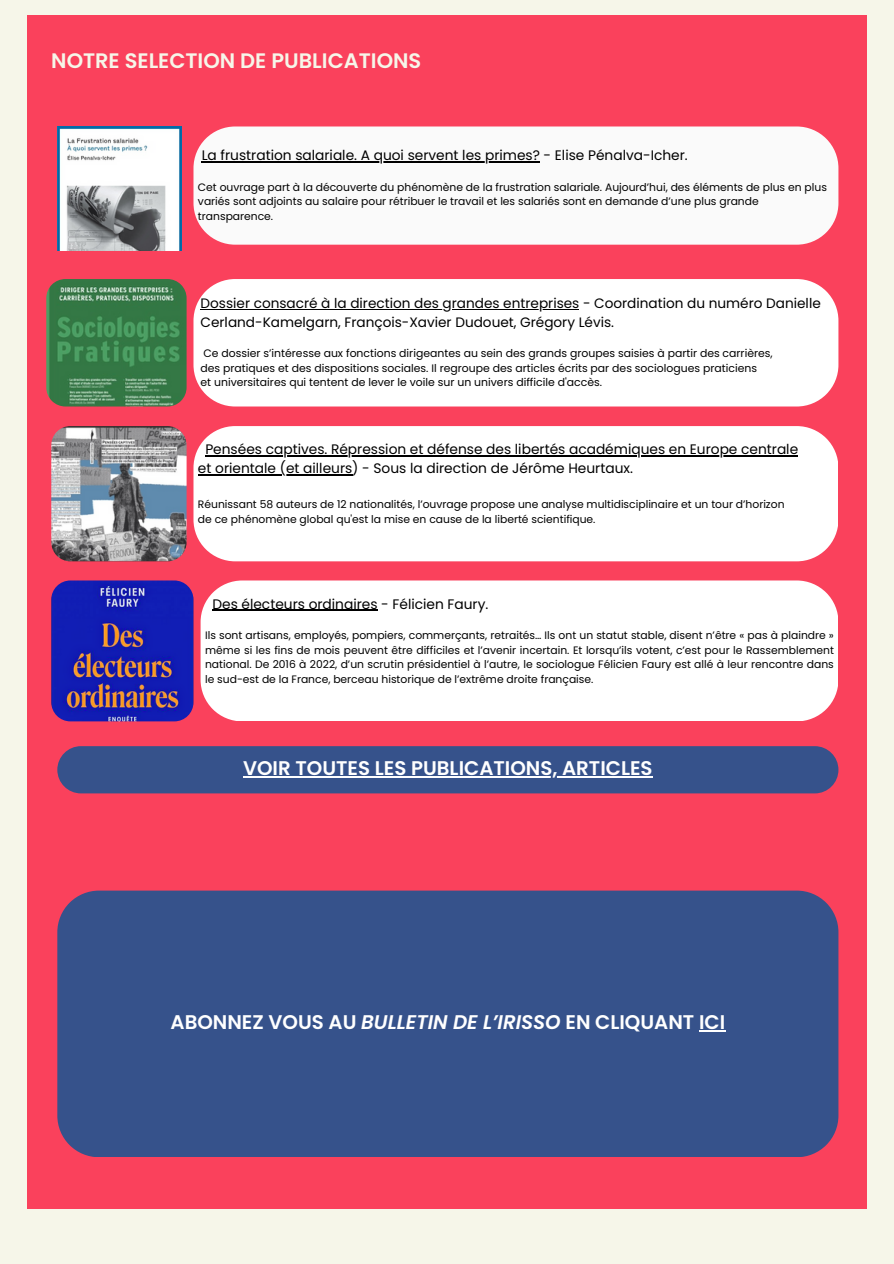
<style>
.page{position:relative;width:894px;height:1264px;background:#fff}
.page>*{position:absolute;margin:0;border:0;box-sizing:border-box;transform-origin:0 0}
.t1{font:600 21px "Poppins";color:#f6f6e9}
.t2{font:600 19.8px "Poppins";color:#fff}
.t3{font:13.8px "Poppins";color:#000}
.t4{font:13.65px/19px "Poppins";color:#000}
.t5{font:10.8px/14.7px "Poppins";color:#000}
.s1{font-style:italic}
</style>
<div class="page">
<div style="left:0;top:0;width:893px;height:1263px;background:#f6f6e9"></div>
<div style="left:27px;top:16px;width:839px;height:1192px;background:#fa415c"></div>
<img style="left:57px;top:126px;width:124px;height:124px">
<div style="left:193px;top:126px;width:645px;height:119px;background:#fafafa"></div>
<hr style="left:202px;top:161px;width:338px;height:1px;background:#000">
<div style="left:193px;top:279px;width:645px;height:127px;background:#fff"></div>
<img style="left:46px;top:279px;width:140px;height:127px">
<img style="left:51px;top:426px;width:135px;height:135px">
<img style="left:51px;top:580px;width:142px;height:141px;border-radius:19px">
<div style="left:193px;top:426px;width:645px;height:135px;background:#fff"></div>
<hr style="left:205px;top:455px;width:593px;height:1px;background:#000">
<hr style="left:198px;top:474px;width:154px;height:1px;background:#000">
<div style="left:200px;top:580px;width:637px;height:141px;background:#fff"></div>
<hr style="left:212px;top:609px;width:165px;height:2px;background:#000">
<div style="left:57px;top:746px;width:781px;height:47px;background:#36528b;border-radius:24px"></div>
<hr style="left:243px;top:776px;width:409px;height:1px;background:#fff">
<div style="left:57px;top:890px;width:781px;height:267px;background:#36528b"></div>
<svg style="left:698px;top:1030px;width:27px;height:1px"></svg>
<hr style="left:200px;top:309px;width:379px;height:1px;background:#000">
<p class="t1" style="left:51px;top:46px;width:371px">NOTRE SELECTION DE PUBLICATIONS</p>
<h2 class="t3" style="left:202px;top:146px;width:487px">La frustration salariale. A quoi servent les primes? - Elise Pénalva-Icher.</h2>
<h2 class="t5" style="left:198px;top:179px;width:630px">Cet ouvrage part à la découverte du phénomène de la frustration salariale. Aujourd’hui, des éléments de plus en plus</h2>
<p class="t5" style="left:198px;top:194px;width:562px">variés sont adjoints au salaire pour rétribuer le travail et les salariés sont en demande d’une plus grande transparence.</p>
<h1 class="t4" style="left:200px;top:294px;width:621px">Dossier consacré à la direction des grandes entreprises - Coordination du numéro Danielle<br>Cerland-Kamelgarn, François-Xavier Dudouet, Grégory Lévis.</h1>
<h1 class="t5" style="left:200px;top:346px;width:573px">Ce dossier s’intéresse aux fonctions dirigeantes au sein des grands groupes saisies à partir des carrières, des pratiques et des dispositions sociales. Il regroupe des articles écrits par des sociologues praticiens<br>et universitaires qui tentent de lever le voile sur un univers difficile d'accès.</h1>
<p class="t3" style="left:205px;top:440px;width:594px">Pensées captives. Répression et défense des libertés académiques en Europe centrale</p>
<p class="t3" style="left:198px;top:459px;width:436px">et orientale (et ailleurs) - Sous la direction de Jérôme Heurtaux.</p>
<p class="t5" style="left:198px;top:497px;width:588px">Réunissant 58 auteurs de 12 nationalités, l’ouvrage propose une analyse multidisciplinaire et un tour d’horizon</p>
<h2 class="t5" style="left:198px;top:511px;width:399px">de ce phénomène global qu'est la mise en cause de la liberté scientifique.</h2>
<p class="t3" style="left:212px;top:594px;width:277px">Des électeurs ordinaires - Félicien Faury.</p>
<p class="t5" style="left:205px;top:628px;width:630px;text-align:justify">Ils sont artisans, employés, pompiers, commerçants, retraités… Ils ont un statut stable, disent n’être « pas à plaindre » même si les fins de mois peuvent être difficiles et l’avenir incertain. Et lorsqu’ils votent, c’est pour le Rassemblement national. De 2016 à 2022, d’un scrutin présidentiel à l’autre, le sociologue Félicien Faury est allé à leur rencontre dans le sud-est de la France, berceau historique de l’extrême droite française.</p>
<p class="t2" style="left:243px;top:754px;width:411px">VOIR TOUTES LES PUBLICATIONS, ARTICLES</p>
<h2 class="t2" style="left:170px;top:1008px;width:556px">ABONNEZ VOUS AU <span class="s1">BULLETIN DE L’IRISSO</span> EN CLIQUANT ICI</h2>
</div>
